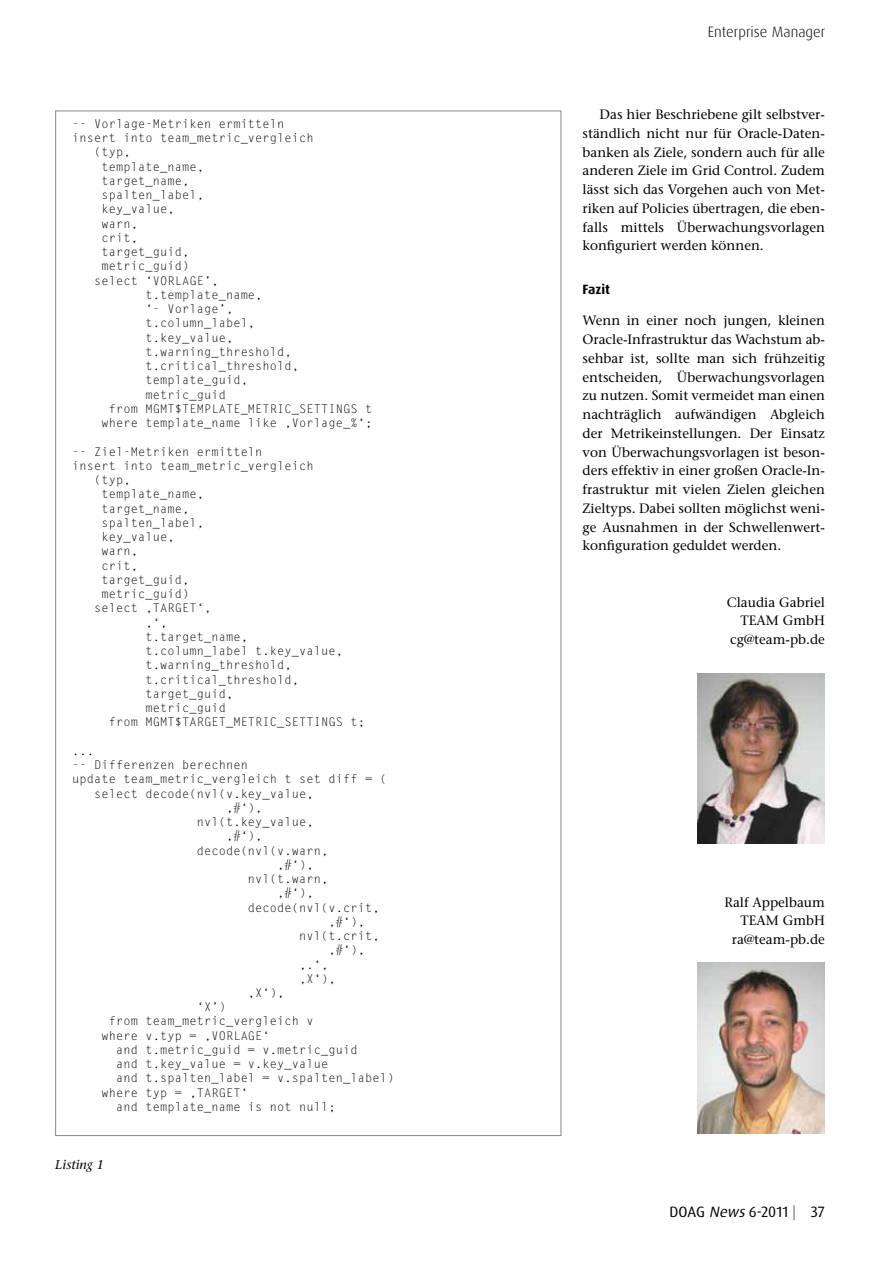
<style>
.page{position:relative;width:893px;height:1263px;background:#fff}
.page>*{position:absolute;margin:0;border:0;box-sizing:border-box;transform-origin:0 0}
.t1{font:15px "Dax Pro";letter-spacing:-.005em;color:#000}
.t2{font:300 15px "Dax Pro";color:#000}
.t3{font:500 13.5px/18.8px "Stone Serif Std";color:#000;text-align:justify}
.t4{font:700 13.5px "Dax Pro";letter-spacing:-.005em;color:#000}
.t5{font:italic 500 12.75px "Stone Serif Std";color:#000}
.t6{font:12px "Letter Gothic Std";letter-spacing:.01em;color:#000}
.s1{font-style:italic}
.s2{color:#6f6f6e}
</style>
<div class="page">
<img style="left:697px;top:674px;width:128px;height:170px">
<img style="left:697px;top:963px;width:128px;height:170px">
<p class="t6" style="left:72px;top:117px;width:214px">-- Vorlage-Metriken ermitteln</p>
<p class="t6" style="left:72px;top:131px;width:243px">insert into team_metric_vergleich</p>
<p class="t6" style="left:94px;top:145px;width:38px">(typ,</p>
<p class="t6" style="left:102px;top:160px;width:104px">template_name,</p>
<p class="t6" style="left:102px;top:174px;width:89px">target_name,</p>
<p class="t6" style="left:102px;top:188px;width:104px">spalten_label,</p>
<p class="t6" style="left:102px;top:202px;width:75px">key_value,</p>
<p class="t6" style="left:102px;top:217px;width:38px">warn,</p>
<p class="t6" style="left:102px;top:231px;width:38px">crit,</p>
<p class="t6" style="left:102px;top:245px;width:89px">target_guid,</p>
<p class="t6" style="left:102px;top:259px;width:89px">metric_guid)</p>
<p class="t6" style="left:94px;top:274px;width:126px">select ‘VORLAGE’,</p>
<p class="t6" style="left:145px;top:288px;width:119px">t.template_name,</p>
<p class="t6" style="left:145px;top:302px;width:89px">‘- Vorlage’,</p>
<p class="t6" style="left:145px;top:316px;width:111px">t.column_label,</p>
<p class="t6" style="left:145px;top:330px;width:89px">t.key_value,</p>
<p class="t6" style="left:145px;top:345px;width:148px">t.warning_threshold,</p>
<p class="t6" style="left:145px;top:359px;width:155px">t.critical_threshold,</p>
<p class="t6" style="left:145px;top:373px;width:104px">template_guid,</p>
<p class="t6" style="left:145px;top:387px;width:82px">metric_guid</p>
<p class="t6" style="left:109px;top:402px;width:265px">from MGMT$TEMPLATE_METRIC_SETTINGS t</p>
<p class="t6" style="left:102px;top:416px;width:272px">where template_name like ‚Vorlage_%‘;</p>
<p class="t6" style="left:72px;top:444px;width:192px">-- Ziel-Metriken ermitteln</p>
<p class="t6" style="left:72px;top:459px;width:243px">insert into team_metric_vergleich</p>
<p class="t6" style="left:94px;top:473px;width:38px">(typ,</p>
<p class="t6" style="left:102px;top:487px;width:104px">template_name,</p>
<p class="t6" style="left:102px;top:501px;width:89px">target_name,</p>
<p class="t6" style="left:102px;top:516px;width:104px">spalten_label,</p>
<p class="t6" style="left:102px;top:530px;width:75px">key_value,</p>
<p class="t6" style="left:102px;top:544px;width:38px">warn,</p>
<p class="t6" style="left:102px;top:558px;width:38px">crit,</p>
<p class="t6" style="left:102px;top:573px;width:89px">target_guid,</p>
<p class="t6" style="left:102px;top:587px;width:89px">metric_guid)</p>
<p class="t6" style="left:94px;top:601px;width:119px">select ‚TARGET‘,</p>
<p class="t6" style="left:145px;top:615px;width:23px">‚‘,</p>
<p class="t6" style="left:145px;top:630px;width:104px">t.target_name,</p>
<p class="t6" style="left:145px;top:644px;width:199px">t.column_label t.key_value,</p>
<p class="t6" style="left:145px;top:658px;width:148px">t.warning_threshold,</p>
<p class="t6" style="left:145px;top:672px;width:155px">t.critical_threshold,</p>
<p class="t6" style="left:145px;top:687px;width:89px">target_guid,</p>
<p class="t6" style="left:145px;top:701px;width:82px">metric_guid</p>
<p class="t6" style="left:109px;top:715px;width:258px">from MGMT$TARGET_METRIC_SETTINGS t;</p>
<p class="t6" style="left:72px;top:744px;width:23px">...</p>
<p class="t6" style="left:72px;top:758px;width:177px">-- Differenzen berechnen</p>
<p class="t6" style="left:72px;top:772px;width:316px">update team_metric_vergleich t set diff = (</p>
<p class="t6" style="left:94px;top:786px;width:221px">select decode(nvl(v.key_value,</p>
<p class="t6" style="left:226px;top:801px;width:38px">‚#‘),</p>
<p class="t6" style="left:197px;top:815px;width:119px">nvl(t.key_value,</p>
<p class="t6" style="left:226px;top:829px;width:38px">‚#‘),</p>
<p class="t6" style="left:197px;top:843px;width:133px">decode(nvl(v.warn,</p>
<p class="t6" style="left:277px;top:858px;width:38px">‚#‘),</p>
<p class="t6" style="left:248px;top:872px;width:82px">nvl(t.warn,</p>
<p class="t6" style="left:277px;top:886px;width:38px">‚#‘),</p>
<p class="t6" style="left:248px;top:900px;width:133px">decode(nvl(v.crit,</p>
<p class="t6" style="left:328px;top:915px;width:38px">‚#‘),</p>
<p class="t6" style="left:299px;top:929px;width:82px">nvl(t.crit,</p>
<p class="t6" style="left:328px;top:943px;width:38px">‚#‘),</p>
<p class="t6" style="left:299px;top:957px;width:31px">‚.‘,</p>
<p class="t6" style="left:299px;top:971px;width:38px">‚X‘),</p>
<p class="t6" style="left:248px;top:986px;width:38px">‚X‘),</p>
<p class="t6" style="left:197px;top:1000px;width:31px">‘X’)</p>
<p class="t6" style="left:109px;top:1014px;width:206px">from team_metric_vergleich v</p>
<p class="t6" style="left:102px;top:1028px;width:170px">where v.typ = ‚VORLAGE‘</p>
<p class="t6" style="left:116px;top:1043px;width:243px">and t.metric_guid = v.metric_guid</p>
<p class="t6" style="left:116px;top:1057px;width:214px">and t.key_value = v.key_value</p>
<p class="t6" style="left:116px;top:1071px;width:280px">and t.spalten_label = v.spalten_label)</p>
<p class="t6" style="left:102px;top:1085px;width:148px">where typ = ‚TARGET‘</p>
<p class="t6" style="left:116px;top:1100px;width:221px">and template_name is not null;</p>
<p class="t5" style="left:55px;top:1157px;width:50px">Listing 1</p>
<p class="t2" style="left:708px;top:22px;width:119px">Enterprise Manager</p>
<p class="t3" style="left:583px;top:105px;width:244px;text-indent:17px">Das hier Beschriebene gilt selbstver&shy;ständlich nicht nur für Oracle-Daten&shy;banken als Ziele, sondern auch für alle anderen Ziele im Grid Control. Zudem lässt sich das Vorgehen auch von Met&shy;riken auf Policies übertragen, die eben&shy;falls mittels Überwachungsvorlagen konfiguriert werden können.</p>
<p class="t4" style="left:583px;top:280px;width:29px">Fazit</p>
<p class="t3" style="left:583px;top:311px;width:244px">Wenn in einer noch jungen, kleinen Oracle-Infrastruktur das Wachstum ab&shy;sehbar ist, sollte man sich frühzeitig entscheiden, Überwachungsvorlagen zu nutzen. Somit vermeidet man einen nachträglich aufwändigen Abgleich der Metrikeinstellungen. Der Einsatz von Überwachungsvorlagen ist beson&shy;ders effektiv in einer großen Oracle-In&shy;frastruktur mit vielen Zielen gleichen Zieltyps. Dabei sollten möglichst weni&shy;ge Ausnahmen in der Schwellenwert&shy;konfiguration geduldet werden.</p>
<p class="t3" style="left:727px;top:593px;width:100px;text-align:right">Claudia Gabriel<br>TEAM GmbH cg@team-pb.de</p>
<p class="t3" style="left:724px;top:893px;width:102px;text-align:right">Ralf Appelbaum<br>TEAM GmbH ra@team-pb.de</p>
<p class="t1" style="left:669px;top:1202px;width:157px">DOAG <span class="s1">News</span>6-2011 <span class="s2">|</span> 37</p>
</div>
